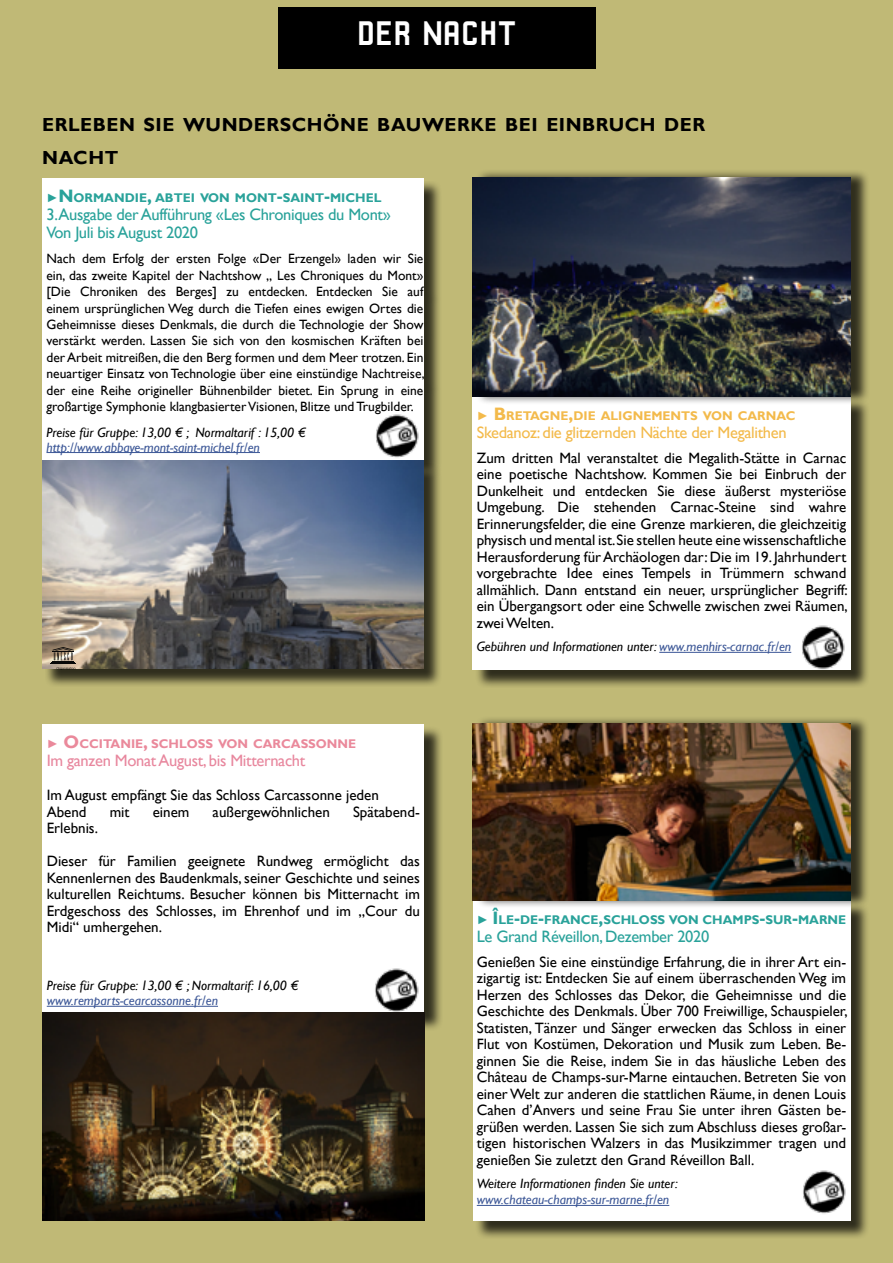
<style>
.page{position:relative;width:893px;height:1263px;background:#c0b976}
.page>*{position:absolute;margin:0;border:0;box-sizing:border-box;transform-origin:0 0}
.t1{font:36px "Robust CMN";letter-spacing:-.01em;color:#fff}
.t2{font:700 18.9px/32.4px "Gill Sans";letter-spacing:.03em;color:#000}
.t3{font:16.5px/18px "Gill Sans";letter-spacing:-.02em;color:#29a29a}
.t4{font:16.5px "Gill Sans";letter-spacing:-.02em;color:#f3ba4b}
.t5{font:16.5px "Gill Sans";letter-spacing:-.02em;color:#e8879e}
.t6{font:15px/16.5px "Gill Sans";color:#000;text-align:justify}
.t7{font:13.5px/16.5px "Gill Sans";color:#000;text-align:justify}
.t8{font:italic 13.5px "Gill Sans";color:#000}
.t9{font:italic 13.5px "Gill Sans";color:#3b5696}
.t10{font:700 12.6px "Gill Sans";color:#29a29a}
.t11{font:700 12.6px "Gill Sans";color:#f3ba4b}
.t12{font:700 12.6px "Gill Sans";color:#ea899b}
.s1{font-family:"Arial";font-weight:400;font-size:12px}
.s2{font-size:18px}
.s3{color:#3b5696}
</style>
<div class="page">
<div style="left:278px;top:7px;width:317px;height:62px;background:#000"></div>
<div style="left:475px;top:903px;width:395px;height:336px;background:#000;opacity:.75"></div>
<div style="left:472px;top:900px;width:378px;height:320px;background:#fff"></div>
<hr style="left:477px;top:1205px;width:192px;height:1px;background:#3b5696">
<div style="left:45px;top:726px;width:398px;height:305px;background:#000;opacity:.75"></div>
<div style="left:43px;top:724px;width:381px;height:289px;background:#fff"></div>
<hr style="left:47px;top:1006px;width:171px;height:1px;background:#3b5696">
<div style="left:475px;top:399px;width:395px;height:289px;background:#000;opacity:.75"></div>
<div style="left:472px;top:396px;width:378px;height:274px;background:#fff"></div>
<hr style="left:659px;top:652px;width:132px;height:1px;background:#3b5696">
<div style="left:45px;top:181px;width:397px;height:298px;background:#000;opacity:.75"></div>
<div style="left:42px;top:178px;width:381px;height:283px;background:#fff"></div>
<hr style="left:46px;top:452px;width:214px;height:1px;background:#3b5696">
<div style="left:45px;top:463px;width:397px;height:224px;background:#000;opacity:.75"></div>
<img style="left:43px;top:461px;width:380px;height:208px">
<div style="left:475px;top:169px;width:395px;height:236px;background:#000;opacity:.75"></div>
<img style="left:472px;top:177px;width:378px;height:219px">
<img style="left:43px;top:1013px;width:381px;height:207px">
<div style="left:475px;top:716px;width:395px;height:192px;background:#000;opacity:.75"></div>
<img style="left:472px;top:724px;width:378px;height:176px">
<svg style="left:50px;top:647px;width:26px;height:23px"></svg>
<img style="left:372px;top:414px;width:51px;height:47px">
<img style="left:802px;top:625px;width:43px;height:45px">
<img style="left:803px;top:1170px;width:43px;height:44px">
<img style="left:372px;top:968px;width:50px;height:45px">
<h1 class="t1" style="left:357px;top:14px;width:161px">DER NACHT</h1>
<p class="t2" style="left:42px;top:109px;width:665px">ERLEBEN SIE WUNDERSCHÖNE BAUWERKE BEI EINBRUCH DER<br>NACHT</p>
<p class="t10" style="left:46px;top:190px;width:336px"><span class="s1">►</span><span class="s2">N</span> ORMANDIE<span class="s2">,</span> ABTEI VON MONT<span class="s2">-</span>SAINT<span class="s2">-</span>MICHEL</p>
<p class="t3" style="left:46px;top:206px;width:346px">3.Ausgabe der Aufführung «Les Chroniques du Mont»<br>Von Juli bis August 2020</p>
<p class="t7" style="left:46px;top:250px;width:380px">Nach dem Erfolg der ersten Folge «Der Erzengel» laden wir Sie ein, das zweite Kapitel der Nachtshow „ Les Chroniques du Mont» [Die Chroniken des Berges] zu entdecken. Entdecken Sie auf einem ursprünglichen Weg durch die Tiefen eines ewigen Ortes die Geheimnisse dieses Denkmals, die durch die Technologie der Show verstärkt werden. Lassen Sie sich von den kosmischen Kräften bei der Arbeit mitreißen, die den Berg formen und dem Meer trotzen. Ein neuartiger Einsatz von Technologie über eine einstündige Nachtreise, der eine Reihe origineller Bühnenbilder bietet. Ein Sprung in eine großartige Symphonie klangbasierter Visionen, Blitze und Trugbilder.</p>
<p class="t8" style="left:46px;top:424px;width:261px">Preise für Gruppe: 13,00 € ; Normaltarif : 15,00 €</p>
<p class="t9" style="left:46px;top:439px;width:215px">http://www.abbaye-mont-saint-michel.fr/en</p>
<p class="t12" style="left:47px;top:736px;width:311px"><span class="s1">►</span> <span class="s2">O</span>CCITANIE<span class="s2">,</span> SCHLOSS VON CARCASSONNE</p>
<p class="t5" style="left:47px;top:750px;width:260px">Im ganzen Monat August, bis Mitternacht</p>
<p class="t6" style="left:47px;top:787px;width:334px">Im August empfängt Sie das Schloss Carcassonne jeden<br>Abend</p>
<p class="t6" style="left:110px;top:804px;width:21px">mit</p>
<p class="t6" style="left:153px;top:804px;width:38px">einem</p>
<p class="t6" style="left:213px;top:804px;width:119px">außergewöhnlichen</p>
<p class="t6" style="left:353px;top:804px;width:68px">Spätabend-</p>
<p class="t6" style="left:47px;top:820px;width:53px">Erlebnis.</p>
<p class="t6" style="left:47px;top:853px;width:375px">Dieser für Familien geeignete Rundweg ermöglicht das Kennenlernen des Baudenkmals, seiner Geschichte und seines kulturellen Reichtums. Besucher können bis Mitternacht im Erdgeschoss des Schlosses, im Ehrenhof und im „Cour du Midi“ umhergehen.</p>
<p class="t8" style="left:47px;top:978px;width:253px">Preise für Gruppe: 13,00 € ; Normaltarif: 16,00 €</p>
<p class="t9" style="left:47px;top:993px;width:173px">www.remparts-cearcassonne.fr/en</p>
<p class="t11" style="left:477px;top:408px;width:320px"><span class="s1">►</span> <span class="s2">B</span>RETAGNE<span class="s2">,</span>DIE ALIGNEMENTS VON CARNAC</p>
<p class="t4" style="left:477px;top:423px;width:311px">Skedanoz: die glitzernden Nächte der Megalithen</p>
<p class="t6" style="left:477px;top:450px;width:373px">Zum dritten Mal veranstaltet die Megalith-Stätte in Carnac eine poetische Nachtshow. Kommen Sie bei Einbruch der Dunkelheit und entdecken Sie diese äußerst mysteriöse Umgebung. Die stehenden Carnac-Steine sind wahre Erinnerungsfelder, die eine Grenze markieren, die gleichzeitig physisch und mental ist. Sie stellen heute eine wissenschaftliche Herausforderung für Archäologen dar: Die im 19. Jahrhundert vorgebrachte Idee eines Tempels in Trümmern schwand allmählich. Dann entstand ein neuer, ursprünglicher Begriff: ein Übergangsort oder eine Schwelle zwischen zwei Räumen, zwei Welten.</p>
<p class="t8" style="left:477px;top:639px;width:316px">Gebühren und Informationen unter: <span class="s3">www.menhirs-carnac.fr/en</span></p>
<p class="t10" style="left:477px;top:912px;width:371px"><span class="s1">►</span> <span class="s2">Î</span>LE<span class="s2">-</span>DE<span class="s2">-</span>FRANCE<span class="s2">,</span>SCHLOSS VON CHAMPS<span class="s2">-</span>SUR<span class="s2">-</span>MARNE</p>
<p class="t3" style="left:477px;top:927px;width:234px">Le Grand Réveillon, Dezember 2020</p>
<p class="t6" style="left:477px;top:954px;width:372px">Genießen Sie eine einstündige Erfahrung, die in ihrer Art ein&shy;zigartig ist: Entdecken Sie auf einem überraschenden Weg im Herzen des Schlosses das Dekor, die Geheimnisse und die Geschichte des Denkmals. Über 700 Freiwillige, Schauspieler, Statisten, Tänzer und Sänger erwecken das Schloss in einer Flut von Kostümen, Dekoration und Musik zum Leben. Be&shy;ginnen Sie die Reise, indem Sie in das häusliche Leben des Château de Champs-sur-Marne eintauchen. Betreten Sie von einer Welt zur anderen die stattlichen Räume, in denen Louis Cahen d’Anvers und seine Frau Sie unter ihren Gästen be&shy;grüßen werden. Lassen Sie sich zum Abschluss dieses großar&shy;tigen historischen Walzers in das Musikzimmer tragen und genießen Sie zuletzt den Grand Réveillon Ball.</p>
<p class="t8" style="left:477px;top:1176px;width:203px">Weitere Informationen finden Sie unter:</p>
<p class="t9" style="left:477px;top:1192px;width:194px">www.chateau-champs-sur-marne.fr/en</p>
</div>
